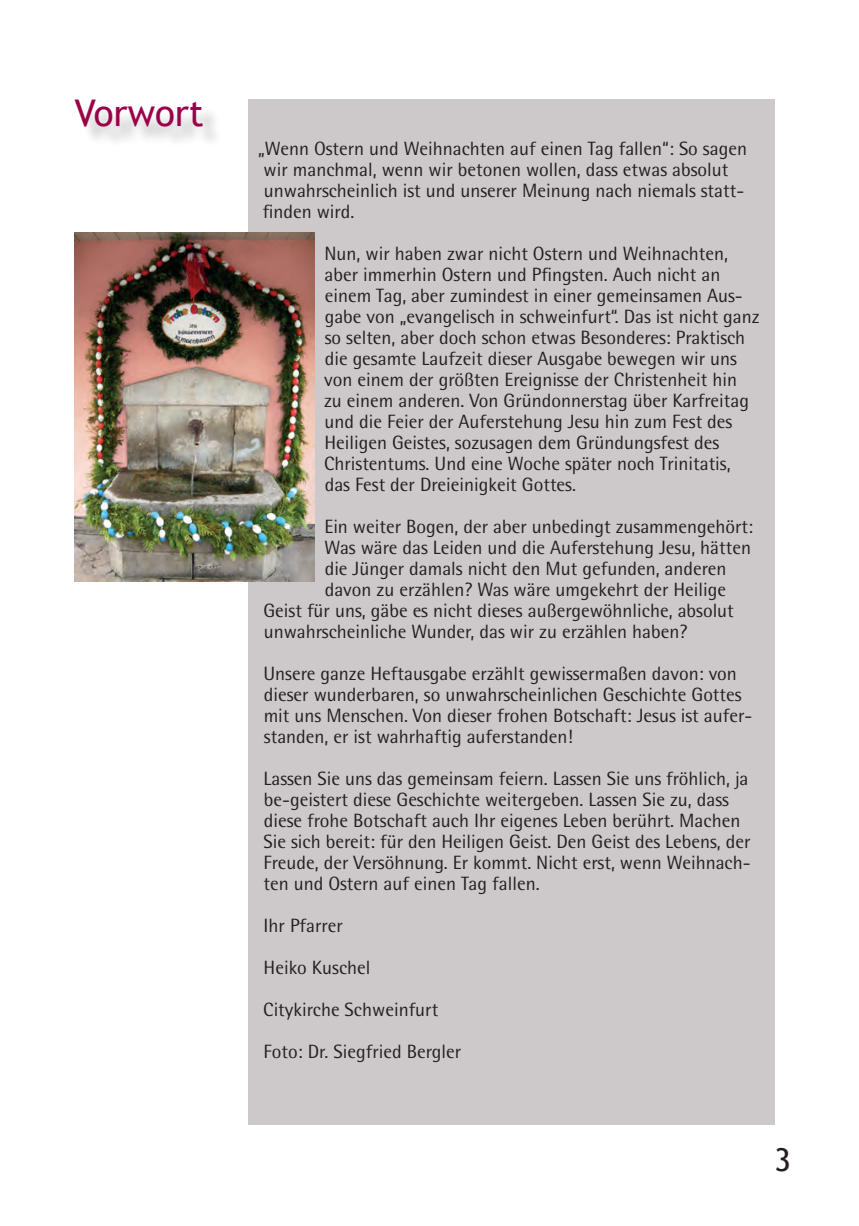
<style>
.page{position:relative;width:859px;height:1226px;background:#fff}
.page>*{position:absolute;margin:0;border:0;box-sizing:border-box;transform-origin:0 0}
.Kolumne{font:36.75px "Trebuchet MS";color:#9a0148}
.Titel{font:31.5px "Trebuchet MS";color:#231f20}
.Paragraph_Style_1{font:19.25px/21px "Rotis Semi Sans Std";color:#231f20}
</style>
<div class="page">
<div style="left:248px;top:99px;width:526px;height:1025px;background:#cdc9cb"></div>
<div style="left:78px;top:103px;width:146px;height:44px;background:#231f20;opacity:.3"></div>
<img style="left:74px;top:232px;width:240px;height:349px">
<p class="Kolumne" style="left:74px;top:91px;width:131px">Vorwort</p>
<p class="Paragraph_Style_1" style="left:258px;top:137px;width:490px">„Wenn Ostern und Weihnachten auf einen Tag fallen“: So sagen wir manchmal, wenn wir betonen wollen, dass etwas absolut unwahrscheinlich ist und unserer Meinung nach niemals statt&shy;finden wird.</p>
<p class="Paragraph_Style_1" style="left:324px;top:242px;width:437px">Nun, wir haben zwar nicht Ostern und Weihnachten, aber immerhin Ostern und Pfingsten. Auch nicht an einem Tag, aber zumindest in einer gemeinsamen Aus&shy;gabe von „evangelisch in schweinfurt“. Das ist nicht ganz so selten, aber doch schon etwas Besonderes: Praktisch die gesamte Laufzeit dieser Ausgabe bewegen wir uns von einem der größten Ereignisse der Christenheit hin<br>zu einem anderen. Von Gründonnerstag über Karfreitag und die Feier der Auferstehung Jesu hin zum Fest des Heiligen Geistes, sozusagen dem Gründungsfest des Christentums. Und eine Woche später noch Trinitatis, das Fest der Dreieinigkeit Gottes.</p>
<p class="Paragraph_Style_1" style="left:324px;top:515px;width:430px">Ein weiter Bogen, der aber unbedingt zusammengehört:</p>
<p class="Paragraph_Style_1" style="left:324px;top:536px;width:428px">Was wäre das Leiden und die Auferstehung Jesu, hätten</p>
<p class="Paragraph_Style_1" style="left:324px;top:557px;width:403px">die Jünger damals nicht den Mut gefunden, anderen</p>
<p class="Paragraph_Style_1" style="left:324px;top:578px;width:403px">davon zu erzählen? Was wäre umgekehrt der Heilige</p>
<p class="Paragraph_Style_1" style="left:263px;top:599px;width:471px">Geist für uns, gäbe es nicht dieses außergewöhnliche, absolut</p>
<p class="Paragraph_Style_1" style="left:264px;top:620px;width:425px">unwahrscheinliche Wunder, das wir zu erzählen haben?</p>
<p class="Paragraph_Style_1" style="left:263px;top:662px;width:490px">Unsere ganze Heftausgabe erzählt gewissermaßen davon: von dieser wunderbaren, so unwahrscheinlichen Geschichte Gottes mit uns Menschen. Von dieser frohen Botschaft: Jesus ist aufer&shy;standen, er ist wahrhaftig auferstanden!</p>
<p class="Paragraph_Style_1" style="left:263px;top:767px;width:488px">Lassen Sie uns das gemeinsam feiern. Lassen Sie uns fröhlich, ja be-geistert diese Geschichte weitergeben. Lassen Sie zu, dass diese frohe Botschaft auch Ihr eigenes Leben berührt. Machen Sie sich bereit: für den Heiligen Geist. Den Geist des Lebens, der Freude, der Versöhnung. Er kommt. Nicht erst, wenn Weihnach&shy;ten und Ostern auf einen Tag fallen.</p>
<p class="Paragraph_Style_1" style="left:263px;top:914px;width:81px">Ihr Pfarrer</p>
<p class="Paragraph_Style_1" style="left:263px;top:956px;width:108px">Heiko Kuschel</p>
<p class="Paragraph_Style_1" style="left:263px;top:998px;width:176px">Citykirche Schweinfurt</p>
<p class="Paragraph_Style_1" style="left:263px;top:1040px;width:199px">Foto: Dr. Siegfried Bergler</p>
<p class="Titel" style="left:774px;top:1141px;width:18px">3</p>
</div>
